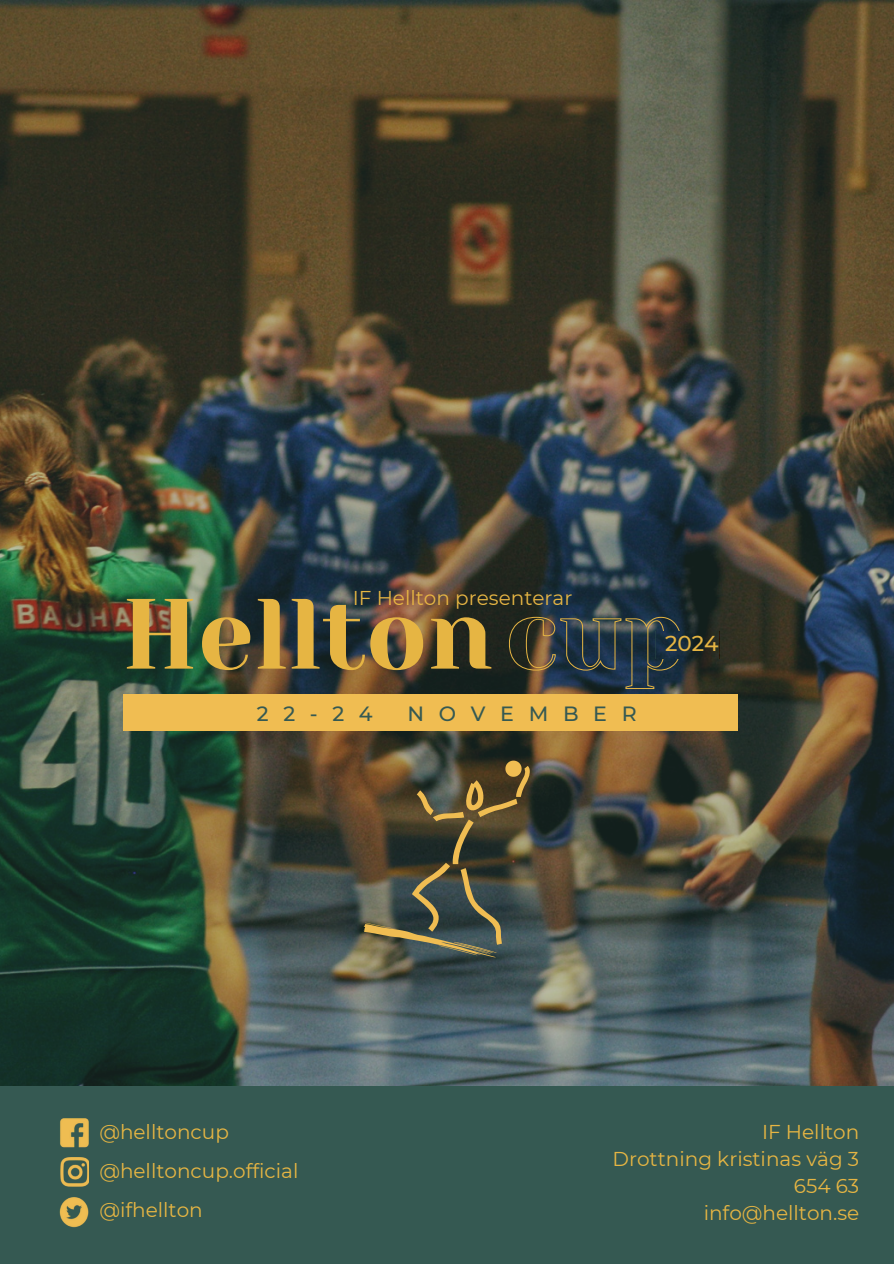
<style>
.page{position:relative;width:894px;height:1264px;background:#fff}
.page>*{position:absolute;margin:0;border:0;box-sizing:border-box;transform-origin:0 0}
.t1{font:99.6px "Yeseva One";color:#e6b543}
.t2{font:500 21.45px "Montserrat";color:#e6b543}
.t3{font:500 20.55px "Montserrat";letter-spacing:.71em;color:#355952}
.t4{font:19.95px "Montserrat";color:#e6b543}
.s1{color:rgb(0 0 0/0)}
</style>
<div class="page">
<div style="left:0;top:0;width:893px;height:1263px;background:#355952"></div>
<img style="left:0;top:0;width:893px;height:1086px">
<svg style="left:508px;top:616px;width:174px;height:73px"></svg>
<div style="left:123px;top:694px;width:614px;height:37px;background:#f0bd52"></div>
<img style="left:718px;top:631px;width:1px;height:27px">
<svg style="left:363px;top:760px;width:167px;height:197px"></svg>
<img style="left:60px;top:1197px;width:29px;height:30px">
<svg style="left:655px;top:631px;width:63px;height:28px"></svg>
<img style="left:60px;top:1157px;width:29px;height:30px">
<img style="left:60px;top:1118px;width:29px;height:30px">
<p class="t4" style="left:352px;top:586px;width:221px">IF Hellton presenterar</p>
<p class="t1" style="left:122px;top:577px;width:564px">Hellton<span class="s1">cup</span></p>
<h2 class="t2" style="left:664px;top:630px;width:55px">2024</h2>
<p class="t3" style="left:257px;top:701px;width:117px">22-24</p>
<p class="t3" style="left:407px;top:701px;width:230px">NOVEMBER</p>
<p class="t4" style="left:99px;top:1119px;width:131px">@helltoncup</p>
<p class="t4" style="left:99px;top:1158px;width:200px">@helltoncup.official</p>
<p class="t4" style="left:99px;top:1197px;width:105px">@ifhellton</p>
<p class="t4" style="left:761px;top:1119px;width:99px">IF Hellton</p>
<p class="t4" style="left:612px;top:1146px;width:248px">Drottning kristinas väg 3</p>
<p class="t4" style="left:793px;top:1173px;width:67px">654 63</p>
<p class="t4" style="left:703px;top:1200px;width:157px">info@hellton.se</p>
</div>
